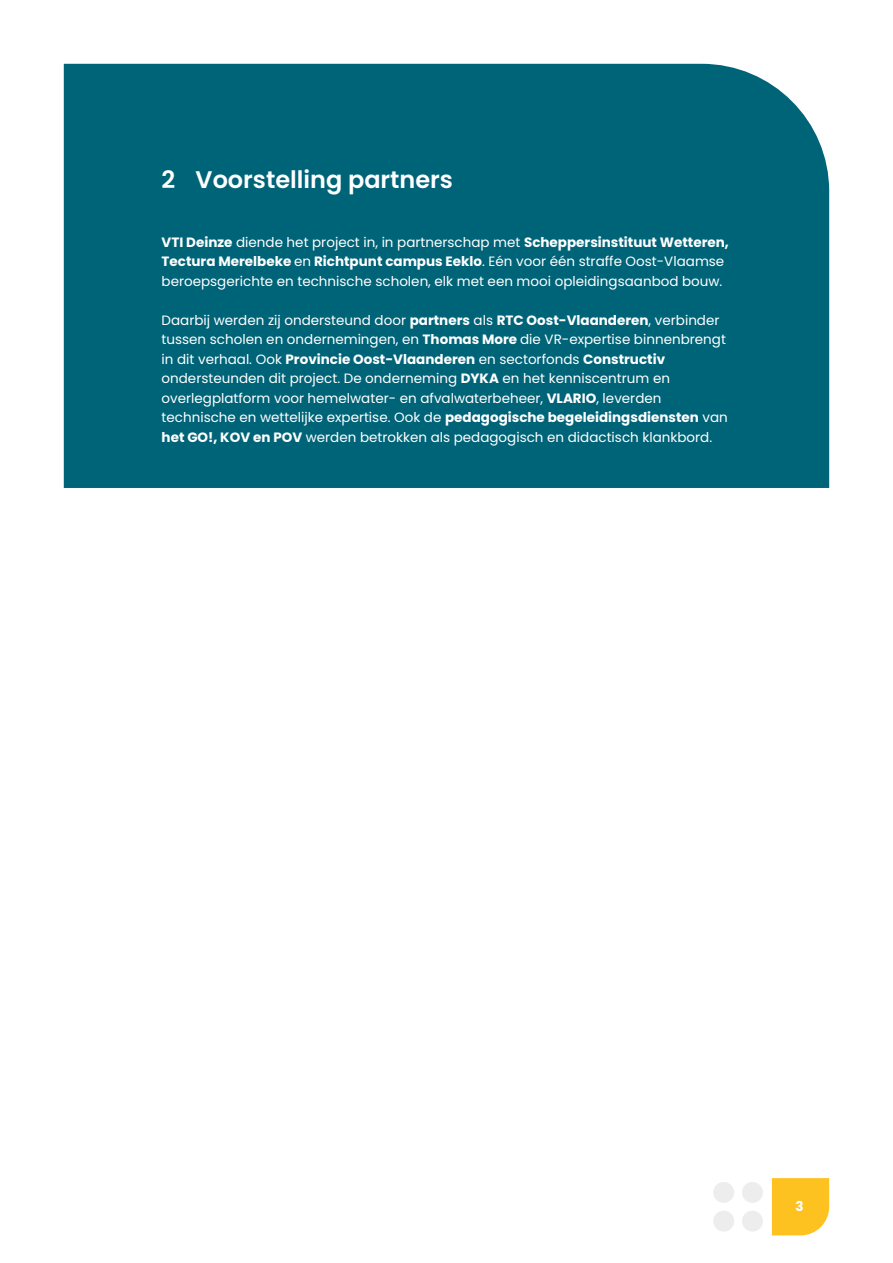
<style>
.page{position:relative;width:893px;height:1263px;background:#fff}
.page>*{position:absolute;margin:0;border:0;box-sizing:border-box;transform-origin:0 0}
.t1{font:600 24px "Poppins";color:#fff}
.t2{font:13.5px/19.5px "Poppins";color:#fff}
.t3{font:700 13.5px "Poppins";color:#fff}
.s1{font-weight:700}
</style>
<div class="page">
<svg style="left:772px;top:1178px;width:57px;height:57px;background:#fdc52a"></svg>
<div style="left:713px;top:1182px;width:21px;height:21px;background:#ededed;border-radius:50%"></div>
<div style="left:742px;top:1211px;width:21px;height:20px;background:#ededed;border-radius:50%"></div>
<div style="left:742px;top:1182px;width:21px;height:21px;background:#ededed;border-radius:50%"></div>
<div style="left:713px;top:1211px;width:21px;height:20px;background:#ededed;border-radius:50%"></div>
<div style="left:64px;top:64px;width:765px;height:424px;background:#006478"></div>
<h1 class="t1" style="left:162px;top:165px;width:293px">2 Voorstelling partners</h1>
<p class="t2" style="left:162px;top:232px;width:569px"><span class="s1">VTI Deinze</span> diende het project in, in partnerschap met <span class="s1">Scheppersinstituut Wetteren,<br>Tectura Merelbeke</span> en <span class="s1">Richtpunt campus Eeklo</span>. Eén voor één straffe Oost-Vlaamse beroepsgerichte en technische scholen, elk met een mooi opleidingsaanbod bouw.</p>
<p class="t2" style="left:162px;top:310px;width:568px">Daarbij werden zij ondersteund door <span class="s1">partners</span> als <span class="s1">RTC Oost-Vlaanderen</span>, verbinder tussen scholen en ondernemingen, en <span class="s1">Thomas More</span> die VR-expertise binnenbrengt in dit verhaal. Ook <span class="s1">Provincie Oost-Vlaanderen</span> en sectorfonds <span class="s1">Constructiv </span>ondersteunden dit project. De onderneming <span class="s1">DYKA</span> en het kenniscentrum en overlegplatform voor hemelwater- en afvalwaterbeheer, <span class="s1">VLARIO</span>, leverden technische en wettelijke expertise. Ook de <span class="s1">pedagogische begeleidingsdiensten</span> van <span class="s1">het GO!, KOV en POV</span> werden betrokken als pedagogisch en didactisch klankbord.</p>
<p class="t3" style="left:796px;top:1198px;width:10px">3</p>
</div>
